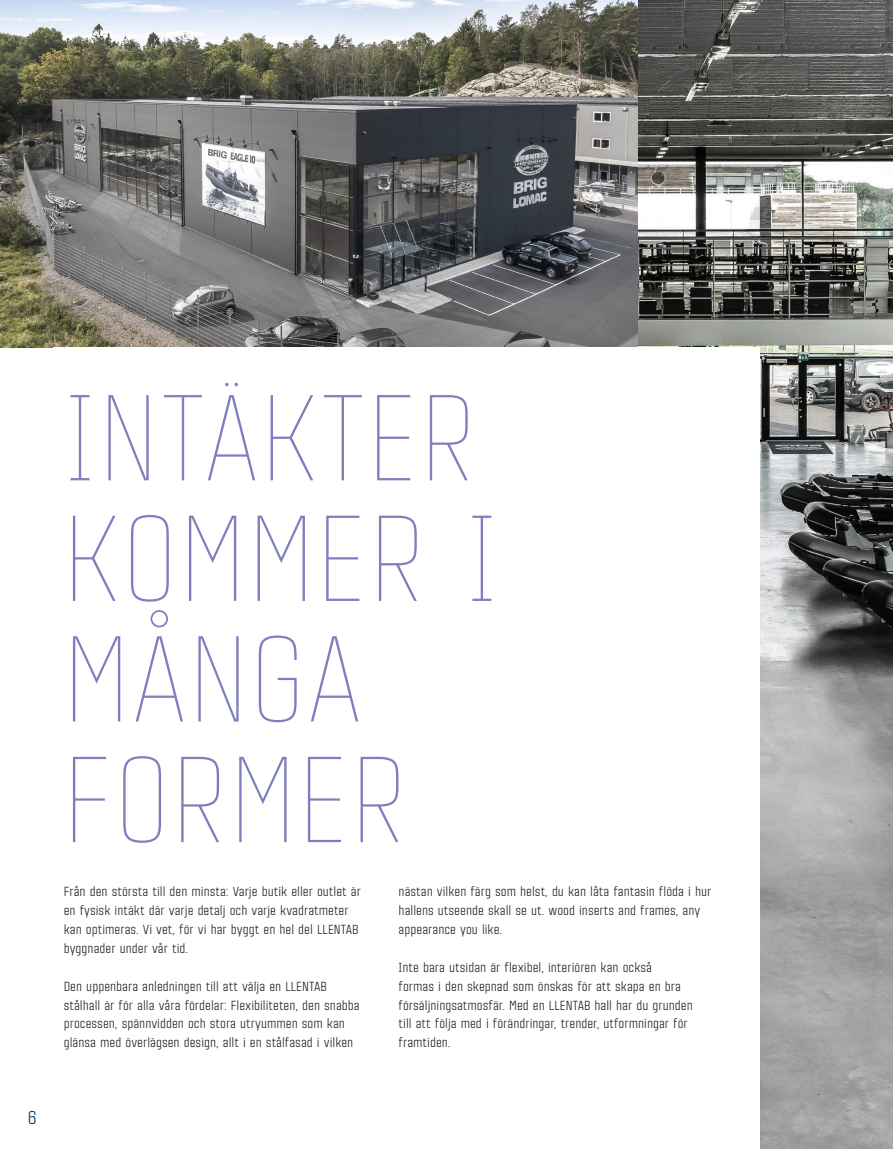
<style>
.page{position:relative;width:893px;height:1149px;background:#fff}
.page>*{position:absolute;margin:0;border:0;box-sizing:border-box;transform-origin:0 0}
.t1{font:100 118.35px/120.4px "Citadina";color:#807fbd}
.t2{font:18px "Citadina";color:#004071}
.t3{font:12.75px/18.9px "Citadina";color:#231f20}
</style>
<div class="page">
<img style="left:638px;top:0;width:255px;height:1148px">
<img style="left:0;top:0;width:638px;height:347px">
<div style="left:53px;top:347px;width:707px;height:801px;background:#fff"></div>
<h2 class="t2" style="left:28px;top:1103px;width:10px">6</h2>
<p class="t1" style="left:62px;top:371px;width:416px">INTÄKTER</p>
<p class="t1" style="left:62px;top:491px;width:439px">KOMMER I</p>
<p class="t1" style="left:62px;top:612px;width:347px">MÅNGA<br>FORMER</p>
<p class="t3" style="left:64px;top:881px;width:299px">Från den största till den minsta: Varje butik eller outlet är en fysisk intäkt där varje detalj och varje kvadratmeter kan optimeras. Vi vet, för vi har byggt en hel del LLENTAB byggnader under vår tid.</p>
<p class="t3" style="left:64px;top:975px;width:297px">Den uppenbara anledningen till att välja en LLENTAB stålhall är för alla våra fördelar: Flexibiliteten, den snabba processen, spännvidden och stora utryummen som kan glänsa med överlägsen design, allt i en stålfasad i vilken</p>
<p class="t3" style="left:399px;top:881px;width:314px">nästan vilken färg som helst, du kan låta fantasin flöda i hur hallens utseende skall se ut. wood inserts and frames, any appearance you like.</p>
<p class="t3" style="left:399px;top:956px;width:296px">Inte bara utsidan är flexibel, interiören kan också<br>formas i den skepnad som önskas för att skapa en bra försäljningsatmosfär. Med en LLENTAB hall har du grunden till att följa med i förändringar, trender, utformningar för framtiden.</p>
</div>
